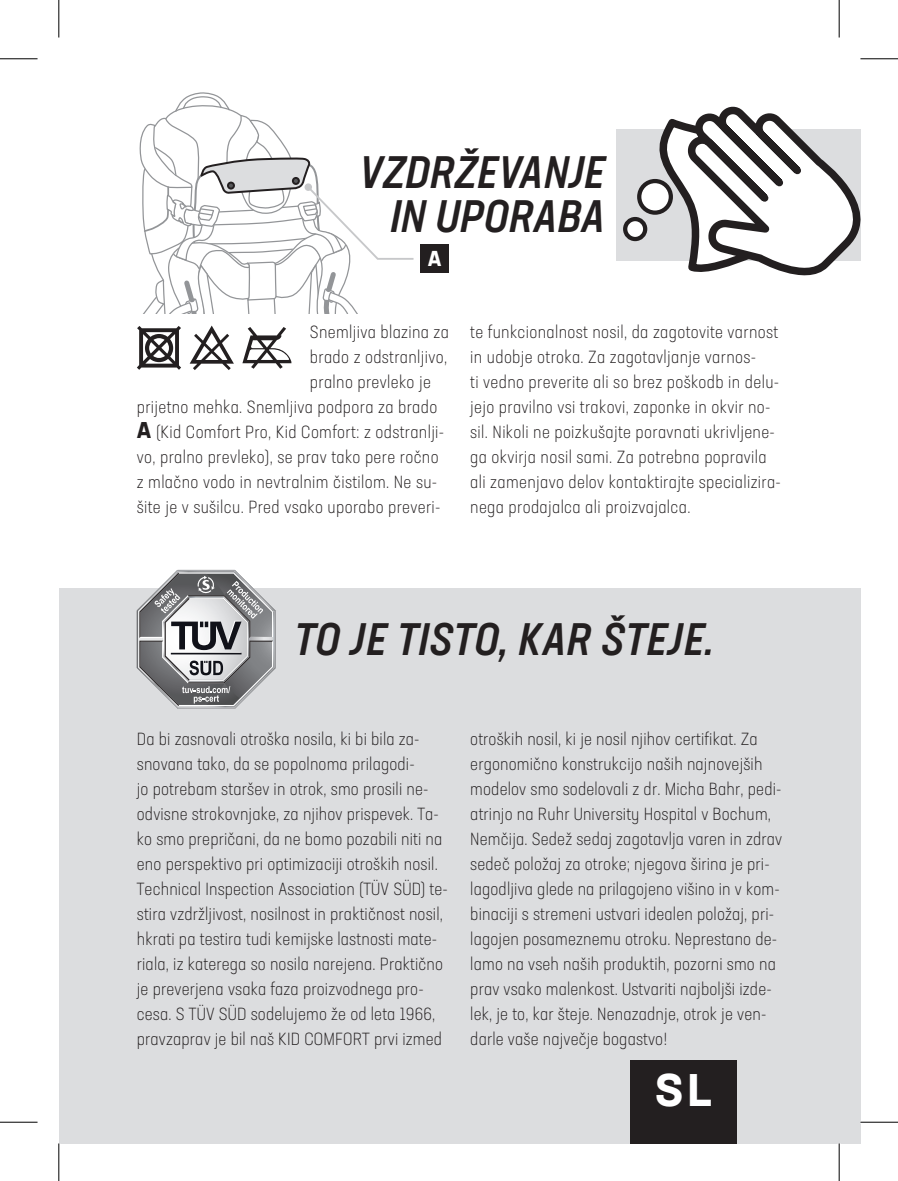
<style>
.page{position:relative;width:898px;height:1181px;background:#fff}
.page>*{position:absolute;margin:0;border:0;box-sizing:border-box;transform-origin:0 0}
.t1{font:italic 500 condensed 45px/43.8px "Neusa Next Std";letter-spacing:.02em;color:#231f20;text-align:right}
.t2{font:700 45px "Neusa Next Std";color:#fff}
.t3{font:700 21.25px "Neusa Next Std";color:#fff}
.t4{font:300 condensed 17.5px/25px "Neusa Next Std";letter-spacing:.01em;color:#231f20}
.s1{font-weight:700;font-stretch:normal;font-size:22.5px}
</style>
<div class="page">
<div style="left:59px;top:588px;width:801px;height:555px;background:#dcdddf"></div>
<svg style="left:137px;top:570px;width:138px;height:138px"></svg>
<svg style="left:242px;top:327px;width:49px;height:42px"></svg>
<svg style="left:137px;top:326px;width:44px;height:44px"></svg>
<svg style="left:189px;top:325px;width:45px;height:45px"></svg>
<div style="left:615px;top:129px;width:245px;height:132px;background:#dcdddf"></div>
<svg style="left:625px;top:219px;width:20px;height:20px"></svg>
<div style="left:622px;top:217px;width:25px;height:24px;border:4px solid #231f20;border-radius:50%"></div>
<svg style="left:639px;top:181px;width:31px;height:32px"></svg>
<div style="left:636px;top:179px;width:36px;height:36px;border:4px solid #231f20;border-radius:50%"></div>
<svg style="left:657px;top:106px;width:203px;height:170px"></svg>
<svg style="left:139px;top:92px;width:275px;height:221px"></svg>
<div style="left:304px;top:183px;width:8px;height:8px;background:#c7c8ca;border-radius:50%"></div>
<div style="left:420px;top:244px;width:29px;height:29px;background:#231f20"></div>
<div style="left:629px;top:1059px;width:107px;height:84px;background:#231f20"></div>
<hr style="left:0;top:58px;width:38px;height:1px;background:#000">
<hr style="left:860px;top:58px;width:37px;height:1px;background:#000">
<hr style="left:0;top:1121px;width:38px;height:1px;background:#000">
<hr style="left:860px;top:1121px;width:37px;height:1px;background:#000">
<hr style="left:58px;top:0;width:1px;height:38px;background:#000">
<hr style="left:58px;top:1143px;width:1px;height:38px;background:#000">
<hr style="left:838px;top:0;width:1px;height:38px;background:#000">
<hr style="left:838px;top:1143px;width:1px;height:38px;background:#000">
<h1 class="t1" style="left:359px;top:150px;width:247px">VZDRŽEVANJE<br>IN UPORABA</h1>
<p class="t3" style="left:427px;top:245px;width:15px">A</p>
<p class="t4" style="left:310px;top:319px;width:140px">Snemljiva blazina za</p>
<p class="t4" style="left:310px;top:344px;width:139px">brado z odstranljivo,</p>
<p class="t4" style="left:310px;top:369px;width:122px">pralno prevleko je</p>
<p class="t4" style="left:137px;top:394px;width:302px">prijetno mehka. Snemljiva podpora za brado</p>
<p class="t4" style="left:137px;top:419px;width:309px"><span class="s1">A</span> (Kid Comfort Pro, Kid Comfort: z odstranlji-</p>
<p class="t4" style="left:137px;top:444px;width:303px">vo, pralno prevleko), se prav tako pere ročno</p>
<p class="t4" style="left:137px;top:469px;width:302px">z mlačno vodo in nevtralnim čistilom. Ne su-</p>
<p class="t4" style="left:137px;top:494px;width:305px">šite je v sušilcu. Pred vsako uporabo preveri-</p>
<p class="t4" style="left:470px;top:319px;width:312px">te funkcionalnost nosil, da zagotovite varnost in udobje otroka. Za zagotavljanje varnos-<br>ti vedno preverite ali so brez poškodb in delu&shy;jejo pravilno vsi trakovi, zaponke in okvir no&shy;sil. Nikoli ne poizkušajte poravnati ukrivljene&shy;ga okvirja nosil sami. Za potrebna popravila ali zamenjavo delov kontaktirajte specializira&shy;nega prodajalca ali proizvajalca.</p>
<h1 class="t1" style="left:294px;top:616px;width:421px">TO JE TISTO, KAR ŠTEJE.</h1>
<p class="t4" style="left:137px;top:725px;width:312px">Da bi zasnovali otroška nosila, ki bi bila za&shy;snovana tako, da se popolnoma prilagodi-<br>jo potrebam staršev in otrok, smo prosili ne&shy;odvisne strokovnjake, za njihov prispevek. Ta&shy;ko smo prepričani, da ne bomo pozabili niti na eno perspektivo pri optimizaciji otroških nosil.<br>Technical Inspection Association (TÜV SÜD) te&shy;stira vzdržljivost, nosilnost in praktičnost nosil, hkrati pa testira tudi kemijske lastnosti mate&shy;riala, iz katerega so nosila narejena. Praktično je preverjena vsaka faza proizvodnega pro&shy;cesa. S TÜV SÜD sodelujemo že od leta 1966, pravzaprav je bil naš KID COMFORT prvi izmed</p>
<p class="t4" style="left:470px;top:726px;width:313px">otroških nosil, ki je nosil njihov certifikat. Za ergonomično konstrukcijo naših najnovejših modelov smo sodelovali z dr. Micha Bahr, pedi&shy;atrinjo na Ruhr University Hospital v Bochum, Nemčija. Sedež sedaj zagotavlja varen in zdrav sedeč položaj za otroke; njegova širina je pri&shy;lagodljiva glede na prilagojeno višino in v kom&shy;binaciji s stremeni ustvari idealen položaj, pri&shy;lagojen posameznemu otroku. Neprestano de&shy;lamo na vseh naših produktih, pozorni smo na prav vsako malenkost. Ustvariti najboljši izde&shy;lek, je to, kar šteje. Nenazadnje, otrok je ven&shy;darle vaše največje bogastvo!</p>
<h1 class="t2" style="left:655px;top:1061px;width:58px">SL</h1>
</div>
